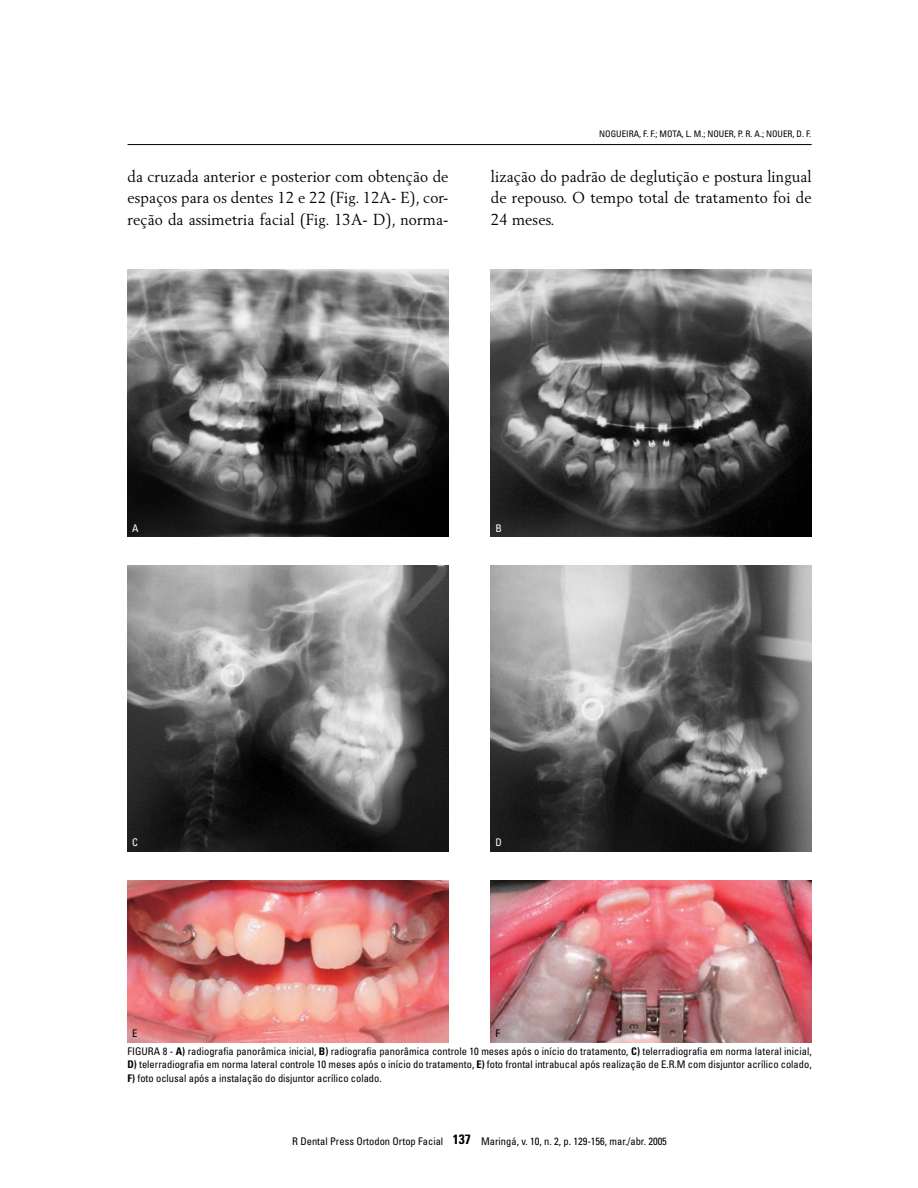
<style>
.page{position:relative;width:918px;height:1188px;background:#fff}
.page>*{position:absolute;margin:0;border:0;box-sizing:border-box;transform-origin:0 0}
.t1{font:15.75px/21.3px "Berling";letter-spacing:.01em;color:#000;text-align:justify;scale:.95 1}
.t2{font:condensed 10.5px/13.5px "Univers";color:#000;text-align:justify}
.t3{font:condensed 10.5px "Univers";color:#fff}
.t4{font:condensed 9px "Univers";color:#000}
.s1{font-weight:700}
.s2{font-weight:700;font-size:13.5px}
</style>
<div class="page">
<hr style="left:128px;top:144px;width:684px;height:1px;background:#000">
<img style="left:128px;top:880px;width:320px;height:162px">
<img style="left:491px;top:880px;width:321px;height:162px">
<img style="left:128px;top:270px;width:320px;height:267px">
<img style="left:491px;top:269px;width:321px;height:268px">
<img style="left:128px;top:565px;width:321px;height:287px">
<img style="left:491px;top:565px;width:321px;height:287px">
<p class="t4" style="left:599px;top:128px;width:213px">No gueira, F. F.; Mota, L. M.; No uer, P. R. A.; No uer, D. F.</p>
<h1 class="t1" style="left:128px;top:166px;width:339px">da cruzada anterior e posterior com obtenção de espaços para os dentes 12 e 22 (Fig. 12A- E), cor&shy;reção da assimetria facial (Fig. 13A- D), norma-</h1>
<h1 class="t1" style="left:491px;top:166px;width:339px">lização do padrão de deglutição e postura lingual de repouso. O tempo total de tratamento foi de 24 meses.</h1>
<p class="t3" style="left:132px;top:522px;width:8px">A</p>
<p class="t3" style="left:495px;top:522px;width:8px">B</p>
<p class="t3" style="left:132px;top:836px;width:7px">C</p>
<p class="t3" style="left:495px;top:836px;width:8px">D</p>
<p class="t2" style="left:132px;top:1026px;width:7px">E</p>
<p class="t2" style="left:495px;top:1026px;width:6px">F</p>
<p class="t2" style="left:128px;top:1044px;width:686px">FIGURA 8 - <span class="s1">A)</span> radiografia panorâmica inicial, <span class="s1">B)</span> radiografia panorâmica controle 10 meses após o início do tratamento, <span class="s1">C)</span> telerradiografia em norma lateral inicial, <span class="s1">D)</span> telerradiografia em norma lateral controle 10 meses após o início do tratamento, <span class="s1">E)</span> foto frontal intrabucal após realização de E.R.M com disjuntor acrílico colado, <span class="s1">F)</span> foto oclusal após a instalação do disjuntor acrílico colado.</p>
<p class="t2" style="left:292px;top:1134px;width:376px">R Dental Press Ortodon Ortop Facial <span class="s2">137</span> Maringá, v. 10, n. 2, p. 129-156, mar./abr. 2005</p>
</div>
